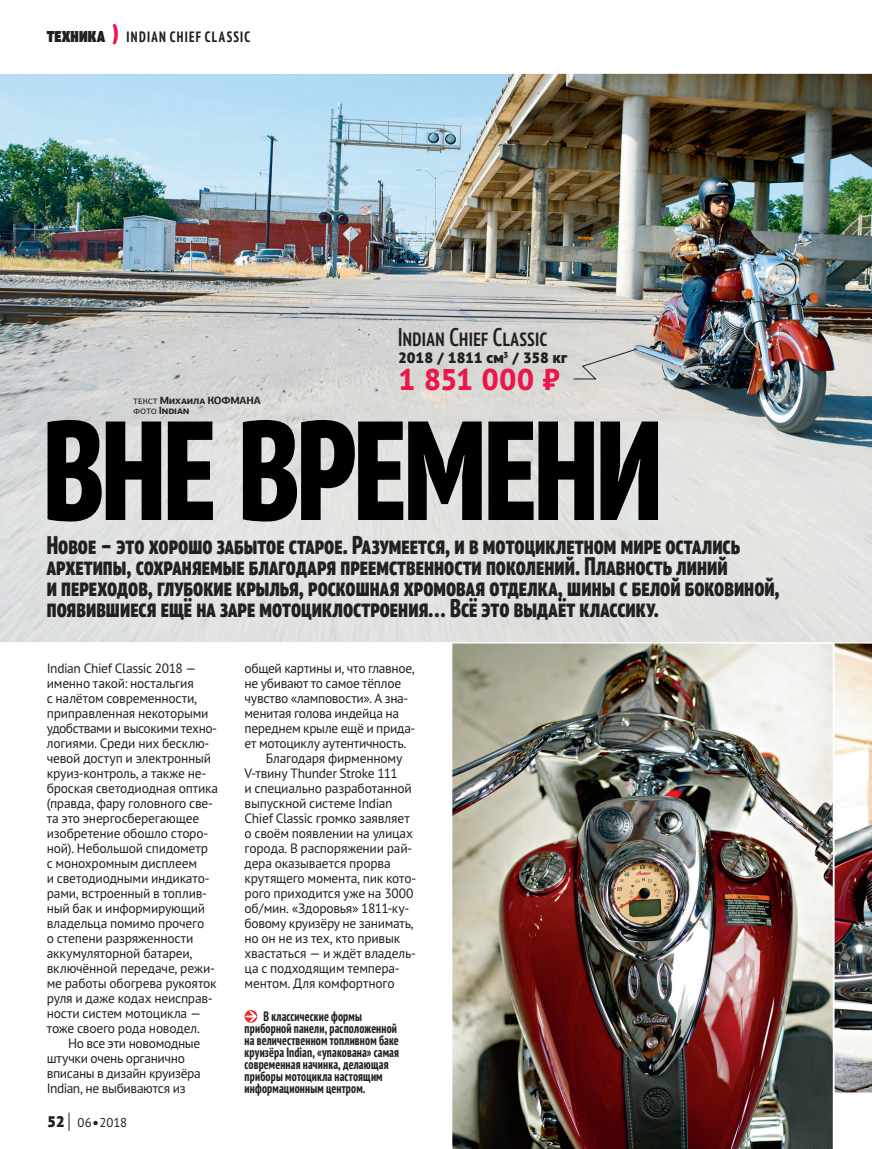
<style>
.page{position:relative;width:872px;height:1149px;background:#fff}
.page>*{position:absolute;margin:0;border:0;box-sizing:border-box;transform-origin:0 0}
._05_text__anons__v16{font:800 condensed 140.55px "PT Sans Pro";letter-spacing:-.01em;color:#000}
._05_text__anons__v16-2{font:800 30px "PT Sans Pro";letter-spacing:-.04em;color:#ed164a}
._05_text__anons__v16-3{font:800 condensed 25.5px/21px "PT Sans Pro";color:#231f20}
._05_text__anons__v16-4{font:600 condensed 25.5px "PT Sans Pro";letter-spacing:-.005em;color:#231f20}
.t1{font:700 condensed 15px "PT Sans Pro";letter-spacing:.09em;color:#231f20}
._05_text__anons__v16-5{font:900 15px "PT Sans Pro";letter-spacing:-.045em;color:#231f20}
._01_text__body__v16{font:13.5px/15px "PT Sans Pro";letter-spacing:-.02em;color:#231f20}
._01_text__body_first{font:13.5px/15px "PT Sans Pro";letter-spacing:-.015em;color:#231f20}
._01_text__foto__v16{font:700 condensed 13.5px/12px "PT Sans Pro";letter-spacing:.015em;color:#231f20}
.t2{font:12.9px "PT Sans Pro";color:#231f20}
._01_text__author__v1{font:700 10.5px "PF Agora Sans Pro";letter-spacing:-.015em;color:#231f20}
.s1{font-weight:900;font-size:21px}
.s2{font-weight:900;font-size:22.5px;color:#ed164a}
.s3{font-weight:400}
.s4{font-weight:900;font-size:15.45px}
.s5{font-weight:900}
</style>
<div class="page">
<svg style="left:69px;top:1112px;width:1px;height:18px"></svg>
<img style="left:0;top:73px;width:872px;height:569px">
<img style="left:834px;top:642px;width:38px;height:451px">
<img style="left:452px;top:642px;width:381px;height:506px">
<svg style="left:244px;top:1009px;width:13px;height:13px"></svg>
<svg style="left:246px;top:1009px;width:12px;height:14px"></svg>
<svg style="left:573px;top:348px;width:65px;height:31px;background:#d1d1ce"></svg>
<p class="t1" style="left:47px;top:27px;width:205px"><span class="s1">техника</span> <span class="s2">)</span> INDIAN CHIEF CLASSIC</p>
<p class="_01_text__author__v1" style="left:133px;top:393px;width:129px"><span class="s3">текст</span> Михаила КОФМАНА</p>
<p class="_01_text__author__v1" style="left:133px;top:404px;width:58px"><span class="s3">фото</span> Indian</p>
<p class="_05_text__anons__v16-4" style="left:398px;top:320px;width:151px">Indian Chief Classic</p>
<p class="_05_text__anons__v16-5" style="left:398px;top:347px;width:171px">2018 / 1811 см<sup>3</sup> / 358 кг</p>
<p class="_05_text__anons__v16-2" style="left:398px;top:359px;width:164px">1 851 000 ₹</p>
<p class="_05_text__anons__v16" style="left:44px;top:377px;width:619px">ВНЕ ВРЕМЕНИ</p>
<p class="_05_text__anons__v16-3" style="left:47px;top:533px;width:734px">Новое – это хорошо забытое старое. Разумеется, и в мотоциклетном мире остались архетипы, сохраняемые благодаря преемственности поколений. Плавность линий<br>и переходов, глубокие крылья, роскошная хромовая отделка, шины с белой боковиной, появившиеся ещё на заре мотоциклостроения… Всё это выдаёт классику.</p>
<p class="_01_text__body_first" style="left:47px;top:660px;width:173px">Indian Chief Classic 2018 — именно такой: ностальгия<br>с налётом современности, приправленная некоторыми удобствами и высокими техно&shy;логиями. Среди них бесклю&shy;чевой доступ и электронный круиз-контроль, а также не&shy;броская светодиодная оптика (правда, фару головного све&shy;та это энергосберегающее изобретение обошло сторо&shy;ной). Небольшой спидометр<br>с монохромным дисплеем<br>и светодиодными индикато&shy;рами, встроенный в топлив&shy;ный бак и информирующий владельца помимо прочего<br>о степени разряженности аккумуляторной батареи, включённой передаче, режи&shy;ме работы обогрева рукояток руля и даже кодах неисправ&shy;ности систем мотоцикла — тоже своего рода новодел.</p>
<p class="_01_text__body__v16" style="left:47px;top:1035px;width:156px;text-indent:21px">Но все эти новомодные штучки очень органично вписаны в дизайн круизёра<br>Indian, не выбиваются из</p>
<p class="t2" style="left:47px;top:1113px;width:82px"><span class="s4">52</span> 06 <span class="s5">•</span> 2018</p>
<p class="_01_text__body__v16" style="left:244px;top:660px;width:172px">общей картины и, что главное, не убивают то самое тёплое чувство «ламповости». А зна&shy;менитая голова индейца на переднем крыле ещё и прида&shy;ет мотоциклу аутентичность.</p>
<p class="_01_text__body__v16" style="left:244px;top:750px;width:173px;text-indent:21px">Благодаря фирменному<br>V-твину Thunder Stroke 111<br>и специально разработанной выпускной системе Indian<br>Chief Classic громко заявляет о своём появлении на улицах города. В распоряжении рай&shy;дера оказывается прорва крутящего момента, пик кото&shy;рого приходится уже на 3000 об / мин. «Здоровья» 1811‑ку&shy;бовому круизёру не занимать, но он не из тех, кто привык хвастаться — и ждёт владель&shy;ца с подходящим темпера&shy;ментом. Для комфортного</p>
<p class="_01_text__foto__v16" style="left:244px;top:1009px;width:156px;text-indent:19px">В классические формы приборной панели, расположенной на величественном топливном баке круизёра Indian, «упакована» самая современная начинка, делающая приборы мотоцикла настоящим информационным центром.</p>
</div>
